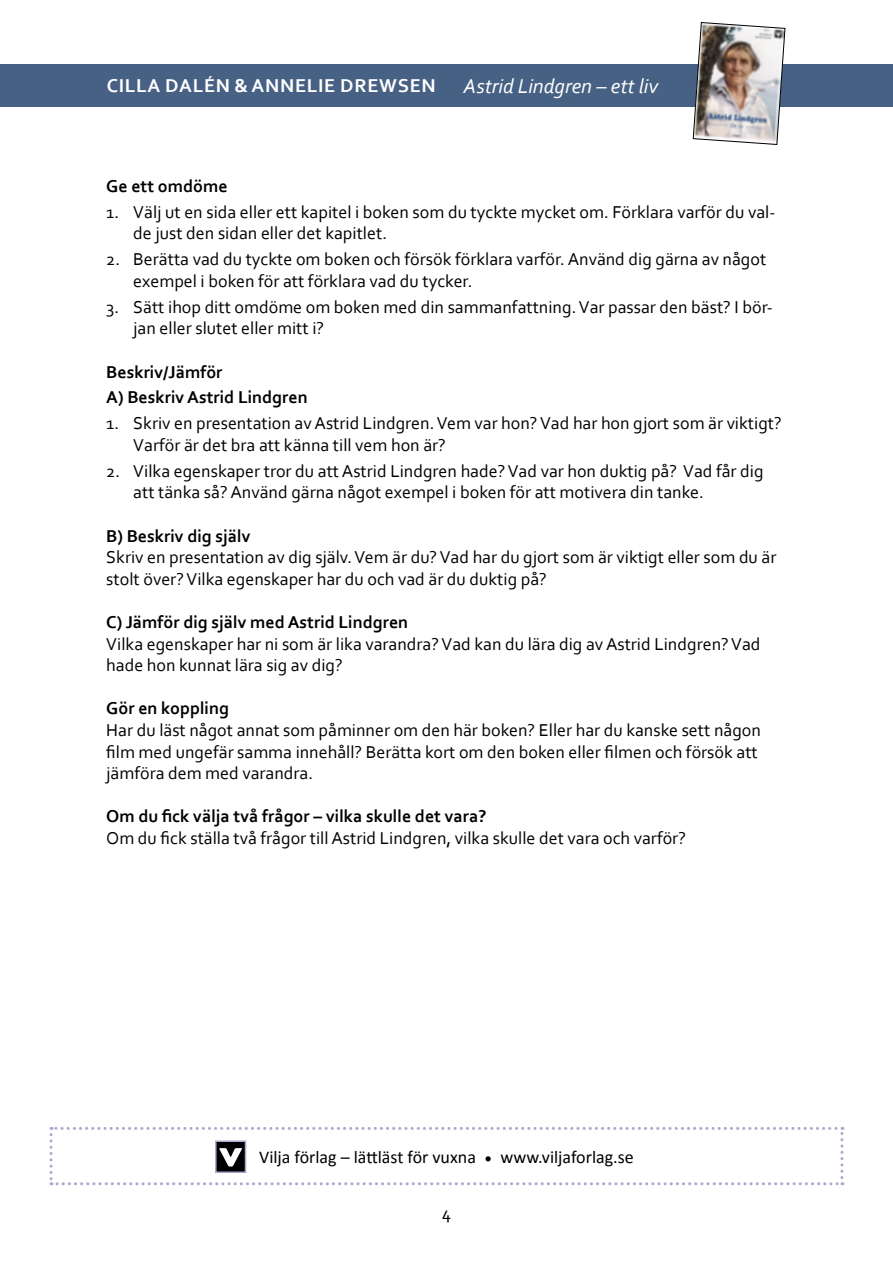
<style>
.page{position:relative;width:893px;height:1263px;background:#fff}
.page>*{position:absolute;margin:0;border:0;box-sizing:border-box;transform-origin:0 0}
.t1{font:italic 21px "Corbel";color:#fff}
.t2{font:700 19.5px "Corbel";letter-spacing:.04em;color:#fff}
.t3{font:18px/21.6px "Corbel";color:#000}
.t4{font:700 18px/25.8px "Corbel";color:#000}
.t5{font:18px "Calibri";color:#000}
</style>
<div class="page">
<div style="left:0;top:64px;width:893px;height:42px;background:#476184"></div>
<svg style="left:50px;top:1127px;width:793px;height:58px"></svg>
<div style="left:215px;top:1140px;width:31px;height:33px;border:2px solid #b0a6cb"></div>
<img style="left:693px;top:22px;width:92px;height:123px">
<p class="t2" style="left:107px;top:74px;width:331px">CILLA DALÉN &amp; ANNELIE DREWSEN</p>
<p class="t1" style="left:463px;top:73px;width:196px">Astrid Lindgren – ett liv</p>
<p class="t4" style="left:106px;top:173px;width:123px">Ge ett omdöme</p>
<p class="t3" style="left:133px;top:201px;width:644px;text-indent:-27px">1. Välj ut en sida eller ett kapitel i boken som du tyckte mycket om. Förklara varför du val&shy;de just den sidan eller det kapitlet.</p>
<p class="t3" style="left:133px;top:248px;width:634px;text-indent:-27px">2. Berätta vad du tyckte om boken och försök förklara varför. Använd dig gärna av något exempel i boken för att förklara vad du tycker.</p>
<p class="t3" style="left:133px;top:295px;width:641px;text-indent:-27px">3. Sätt ihop ditt omdöme om boken med din sammanfattning. Var passar den bäst? I bör&shy;jan eller slutet eller mitt i?</p>
<p class="t4" style="left:106px;top:358px;width:203px">Beskriv/Jämför<br>A) Beskriv Astrid Lindgren</p>
<p class="t3" style="left:133px;top:412px;width:650px;text-indent:-27px">1. Skriv en presentation av Astrid Lindgren. Vem var hon? Vad har hon gjort som är viktigt?<br>Varför är det bra att känna till vem hon är?</p>
<p class="t3" style="left:133px;top:459px;width:632px;text-indent:-27px">2. Vilka egenskaper tror du att Astrid Lindgren hade? Vad var hon duktig på? Vad får dig att tänka så? Använd gärna något exempel i boken för att motivera din tanke.</p>
<p class="t4" style="left:106px;top:522px;width:146px">B) Beskriv dig själv</p>
<p class="t3" style="left:106px;top:546px;width:672px">Skriv en presentation av dig själv. Vem är du? Vad har du gjort som är viktigt eller som du är stolt över? Vilka egenskaper har du och vad är du duktig på?</p>
<p class="t4" style="left:106px;top:609px;width:303px">C) Jämför dig själv med Astrid Lindgren</p>
<p class="t3" style="left:106px;top:632px;width:656px">Vilka egenskaper har ni som är lika varandra? Vad kan du lära dig av Astrid Lindgren? Vad hade hon kunnat lära sig av dig?</p>
<p class="t4" style="left:106px;top:695px;width:124px">Gör en koppling</p>
<p class="t3" style="left:106px;top:719px;width:656px">Har du läst något annat som påminner om den här boken? Eller har du kanske sett någon film med ungefär samma innehåll? Berätta kort om den boken eller filmen och försök att jämföra dem med varandra.</p>
<p class="t4" style="left:106px;top:803px;width:382px">Om du fick välja två frågor – vilka skulle det vara?</p>
<p class="t3" style="left:106px;top:827px;width:581px">Om du fick ställa två frågor till Astrid Lindgren, vilka skulle det vara och varför?</p>
<p class="t5" style="left:259px;top:1144px;width:376px">Vilja förlag – lättläst för vuxna <sub>•</sub> www.viljaforlag.se</p>
<p class="t3" style="left:442px;top:1202px;width:11px">4</p>
</div>
